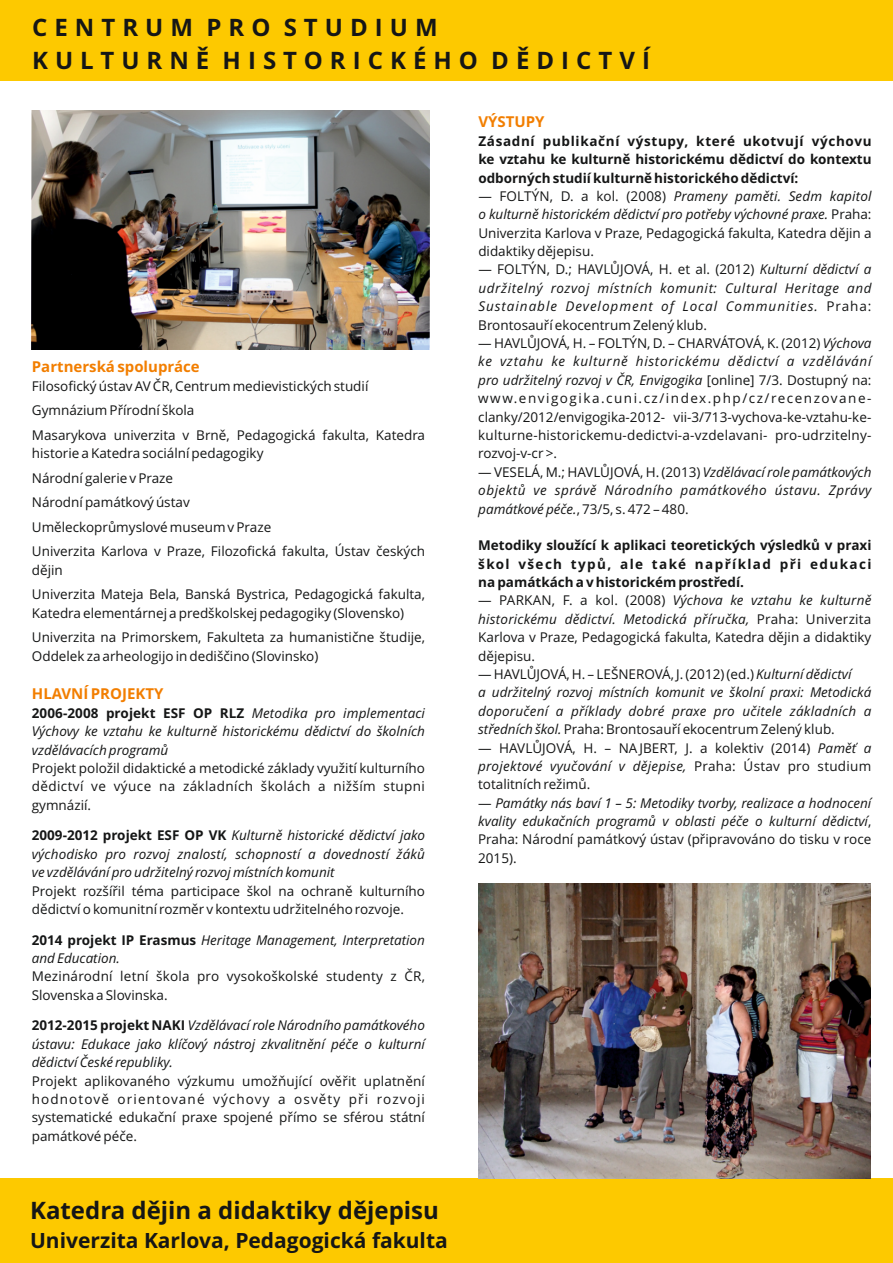
<style>
.page{position:relative;width:893px;height:1263px;background:#fff}
.page>*{position:absolute;margin:0;border:0;box-sizing:border-box;transform-origin:0 0}
.t1{font:700 24px/32.7px "Open Sans";letter-spacing:.295em;color:#151616}
.t2{font:700 24px "Open Sans";color:#151616}
.t3{font:700 21px "Open Sans";color:#151616}
.t4{font:700 15px "Open Sans";color:#f27e00}
.t5{font:13.5px/18.5px "Open Sans";color:#151616}
.t6{font:italic 13.5px/18.5px "Open Sans";color:#151616;text-align:justify}
.t7{font:700 13.5px/18.5px "Open Sans";color:#151616;text-align:justify}
.s1{font-weight:700;font-style:normal}
.s2{font-style:italic}
.s3{font-style:normal}
</style>
<div class="page">
<div style="left:0;top:0;width:893px;height:81px;background:#fdc900"></div>
<div style="left:0;top:1178px;width:893px;height:85px;background:#fdc900"></div>
<img style="left:32px;top:111px;width:398px;height:239px">
<img style="left:478px;top:884px;width:393px;height:294px">
<h1 class="t1" style="left:32px;top:14px;width:619px">CENTRUM PRO STUDIUM<br>KULTURNĚ HISTORICKÉHO DĚDICTVÍ</h1>
<p class="t4" style="left:32px;top:361px;width:169px">Partnerská spolupráce</p>
<p class="t5" style="left:32px;top:375px;width:395px;line-height:24.5px">Filosofický ústav AV ČR, Centrum medievistických studií<br>Gymnázium Přírodní škola<br>Masarykova univerzita v Brně, Pedagogická fakulta, Katedra</p>
<p class="t5" style="left:32px;top:443px;width:395px;line-height:24.5px">historie a Katedra sociální pedagogiky<br>Národní galerie v Praze<br>Národní památkový ústav<br>Uměleckoprůmyslové museum v Praze<br>Univerzita Karlova v Praze, Filozofická fakulta, Ústav českých</p>
<p class="t5" style="left:32px;top:559px;width:395px;line-height:24.5px">dějin<br>Univerzita Mateja Bela, Banská Bystrica, Pedagogická fakulta,</p>
<p class="t5" style="left:32px;top:602px;width:395px;line-height:24.5px">Katedra elementárnej a predškolskej pedagogiky (Slovensko)<br>Univerzita na Primorskem, Fakulteta za humanistične študije,</p>
<p class="t5" style="left:32px;top:648px;width:288px">Oddelek za arheologijo in dediščino (Slovinsko)</p>
<p class="t4" style="left:32px;top:687px;width:133px">HLAVNÍ PROJEKTY</p>
<p class="t6" style="left:32px;top:705px;width:395px"><span class="s1">2006-2008 projekt ESF OP RLZ</span> Metodika pro implementaci Výchovy ke vztahu ke kulturně historickému dědictví do školních vzdělávacích programů</p>
<p class="t5" style="left:32px;top:760px;width:395px;text-align:justify">Projekt položil didaktické a metodické základy využití kulturního dědictví ve výuce na základních školách a nižším stupni gymnázií.</p>
<p class="t6" style="left:32px;top:828px;width:395px"><span class="s1">2009-2012 projekt ESF OP VK</span> Kulturně historické dědictví jako východisko pro rozvoj znalostí, schopností a dovedností žáků ve vzdělávání pro udržitelný rozvoj místních komunit</p>
<p class="t5" style="left:32px;top:883px;width:395px">Projekt rozšířil téma participace škol na ochraně kulturního dědictví o komunitní rozměr v kontextu udržitelného rozvoje.</p>
<p class="t6" style="left:32px;top:932px;width:395px"><span class="s1">2014 projekt IP Erasmus</span> Heritage Management, Interpretation and Education.</p>
<p class="t5" style="left:32px;top:968px;width:395px">Mezinárodní letní škola pro vysokoškolské studenty z ČR,<br>Slovenska a Slovinska.</p>
<p class="t6" style="left:32px;top:1017px;width:395px"><span class="s1">2012-2015 projekt NAKI</span> Vzdělávací role Národního památkového ústavu: Edukace jako klíčový nástroj zkvalitnění péče o kulturní dědictví České republiky.</p>
<p class="t5" style="left:32px;top:1073px;width:395px;text-align:justify">Projekt aplikovaného výzkumu umožňující ověřit uplatnění hodnotově orientované výchovy a osvěty při rozvoji systematické edukační praxe spojené přímo se sférou státní památkové péče.</p>
<h1 class="t2" style="left:30px;top:1200px;width:410px">Katedra dějin a didaktiky dějepisu</h1>
<h2 class="t3" style="left:30px;top:1232px;width:419px">Univerzita Karlova, Pedagogická fakulta</h2>
<p class="t4" style="left:478px;top:115px;width:68px">VÝSTUPY</p>
<p class="t7" style="left:478px;top:133px;width:395px">Zásadní publikační výstupy, které ukotvují výchovu ke vztahu ke kulturně historickému dědictví do kontextu odborných studií kulturně historického dědictví:</p>
<p class="t5" style="left:478px;top:188px;width:395px;text-align:justify">— FOLTÝN, D. a kol. (2008) <span class="s2">Prameny paměti. Sedm kapitol o kulturně historickém dědictví pro potřeby výchovné praxe.</span> Praha:<br>Univerzita Karlova v Praze, Pedagogická fakulta, Katedra dějin a didaktiky dějepisu.</p>
<p class="t6" style="left:478px;top:262px;width:395px"><span class="s3">— FOLTÝN, D.; HAVLŮJOVÁ, H. et al. (2012)</span> Kulturní dědictví a udržitelný rozvoj místních komunit: Cultural Heritage and Sustainable Development of Local Communities. <span class="s3">Praha:<br>Brontosauří ekocentrum Zelený klub.</span></p>
<p class="t5" style="left:478px;top:335px;width:395px;text-align:justify">— HAVLŮJOVÁ, H. – FOLTÝN, D. – CHARVÁTOVÁ, K. (2012) <span class="s2">Výchova ke vztahu ke kulturně historickému dědictví a vzdělávání pro udržitelný rozvoj v ČR, Envigogika</span> [online] 7/3. Dostupný na: www.envigogika.cuni.cz/index.php/cz/recenzovane&shy;clanky/2012/envigogika-2012- vii-3/713-vychova-ke-vztahu-ke&shy;kulturne-historickemu-dedictvi-a-vzdelavani- pro-udrzitelny&shy;rozvoj-v-cr &gt;.</p>
<p class="t6" style="left:478px;top:464px;width:395px"><span class="s3">— VESELÁ, M.; HAVLŮJOVÁ, H. (2013)</span> Vzdělávací role památkových objektů ve správě Národního památkového ústavu. Zprávy památkové péče.<span class="s3">, 73/5, s. 472 – 480.</span></p>
<p class="t7" style="left:478px;top:537px;width:395px">Metodiky sloužící k aplikaci teoretických výsledků v praxi škol všech typů, ale také například při edukaci na památkách a v historickém prostředí.</p>
<p class="t5" style="left:478px;top:593px;width:395px;text-align:justify">— PARKAN, F. a kol. (2008) <span class="s2">Výchova ke vztahu ke kulturně historickému dědictví. Metodická příručka,</span> Praha: Univerzita Karlova v Praze, Pedagogická fakulta, Katedra dějin a didaktiky dějepisu.</p>
<p class="t6" style="left:478px;top:666px;width:395px;text-align:left"><span class="s3">— HAVLŮJOVÁ, H. – LEŠNEROVÁ, J. (2012) (ed.)</span> Kulturní dědictví<br>a udržitelný rozvoj místních komunit ve školní praxi: Metodická doporučení a příklady dobré praxe pro učitele základních a středních škol. <span class="s3">Praha: Brontosauří ekocentrum Zelený klub.</span></p>
<p class="t5" style="left:478px;top:740px;width:395px;text-align:justify">— HAVLŮJOVÁ, H. – NAJBERT, J. a kolektiv (2014) <span class="s2">Paměť a projektové vyučování v dějepise,</span> Praha: Ústav pro studium totalitních režimů.</p>
<p class="t6" style="left:478px;top:795px;width:395px"><span class="s3">—</span> Památky nás baví 1 – 5: Metodiky tvorby, realizace a hodnocení kvality edukačních programů v oblasti péče o kulturní dědictví<span class="s3">, Praha: Národní památkový ústav (připravováno do tisku v roce 2015).</span></p>
</div>
